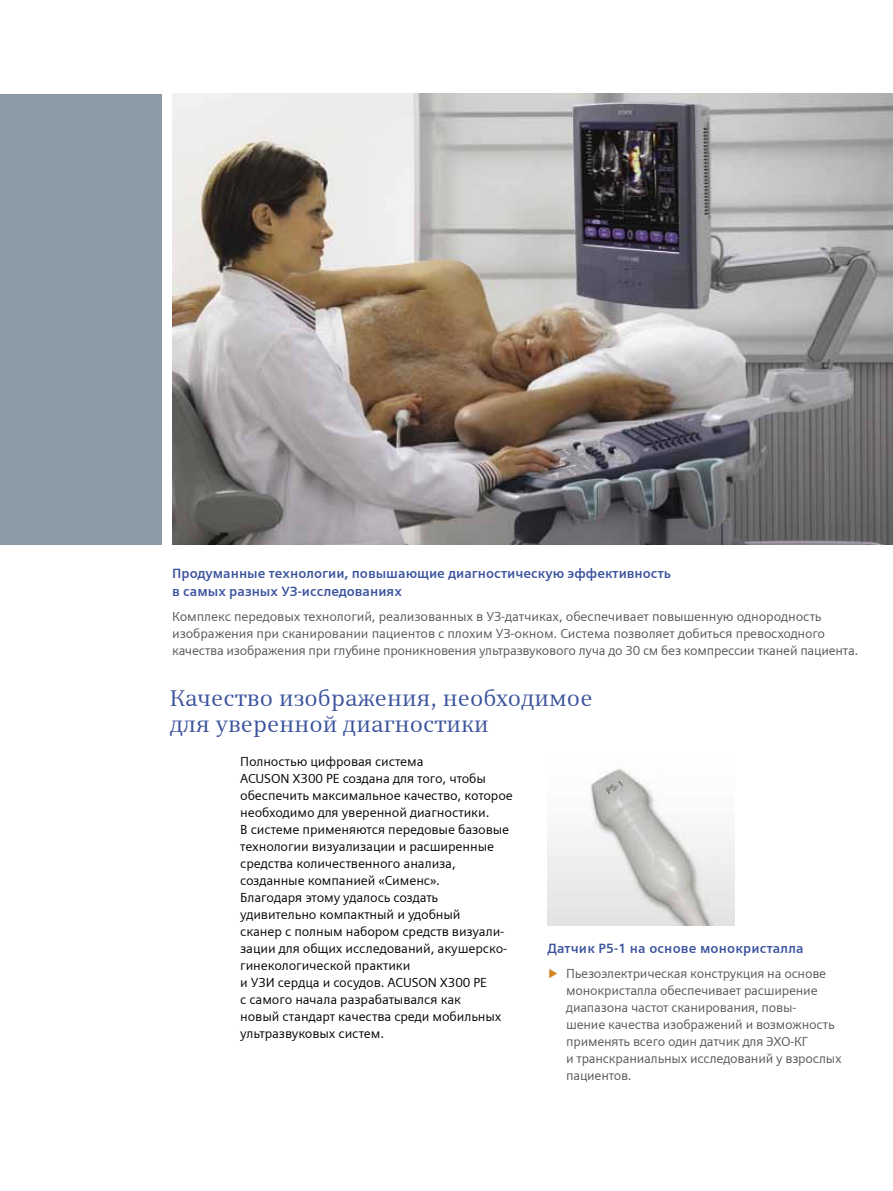
<style>
.page{position:relative;width:893px;height:1191px;background:#fff}
.page>*{position:absolute;margin:0;border:0;box-sizing:border-box;transform-origin:0 0}
.t1{font:22.8px/25.5px "Siemens Serif";letter-spacing:.005em;color:#3b539e}
.t2{font:700 13.5px/17px "Siemens Sans";color:#3b539e}
.t3{font:13.2px/17px "Siemens Sans";letter-spacing:-.01em;color:#000}
.t4{font:13.2px/17px "Siemens Sans";letter-spacing:-.02em;color:#555}
.s1{font-family:"Arial";color:#d48625}
</style>
<div class="page">
<img style="left:172px;top:94px;width:721px;height:450px">
<div style="left:0;top:94px;width:162px;height:450px;background:#8c9aa6"></div>
<img style="left:548px;top:768px;width:187px;height:157px">
<p class="t2" style="left:172px;top:565px;width:500px">Продуманные технологии, повышающие диагностическую эффективность в самых разных УЗ-исследованиях</p>
<p class="t4" style="left:172px;top:608px;width:687px">Комплекс передовых технологий, реализованных в УЗ-датчиках, обеспечивает повышенную однородность изображения при сканировании пациентов с плохим УЗ-окном. Система позволяет добиться превосходного качества изображения при глубине проникновения ультразвукового луча до 30 см без компрессии тканей пациента.</p>
<h1 class="t1" style="left:170px;top:685px;width:424px">Качество изображения, необходимое для уверенной диагностики</h1>
<p class="t3" style="left:240px;top:752px;width:274px">Полностью цифровая система<br>ACUSON X300 PE создана для того, чтобы обеспечить максимальное качество, которое необходимо для уверенной диагностики.<br>В системе применяются передовые базовые технологии визуализации и расширенные средства количественного анализа, созданные компанией «Сименс».<br>Благодаря этому удалось создать удивительно компактный и удобный<br>сканер с полным набором средств визуали&shy;зации для общих исследований, акушерско&shy;гинекологической практики<br>и УЗИ сердца и сосудов. ACUSON X300 PE<br>с самого начала разрабатывался как<br>новый стандарт качества среди мобильных ультразвуковых систем.</p>
<p class="t2" style="left:548px;top:939px;width:258px">Датчик P5-1 на основе монокристалла</p>
<p class="t4" style="left:566px;top:965px;width:277px;text-indent:-18px"><span class="s1">►</span> Пьезоэлектрическая конструкция на основе монокристалла обеспечивает расширение диапазона частот сканирования, повы-<br>шение качества изображений и возможность применять всего один датчик для ЭХО-КГ<br>и транскраниальных исследований у взрослых пациентов.</p>
</div>
